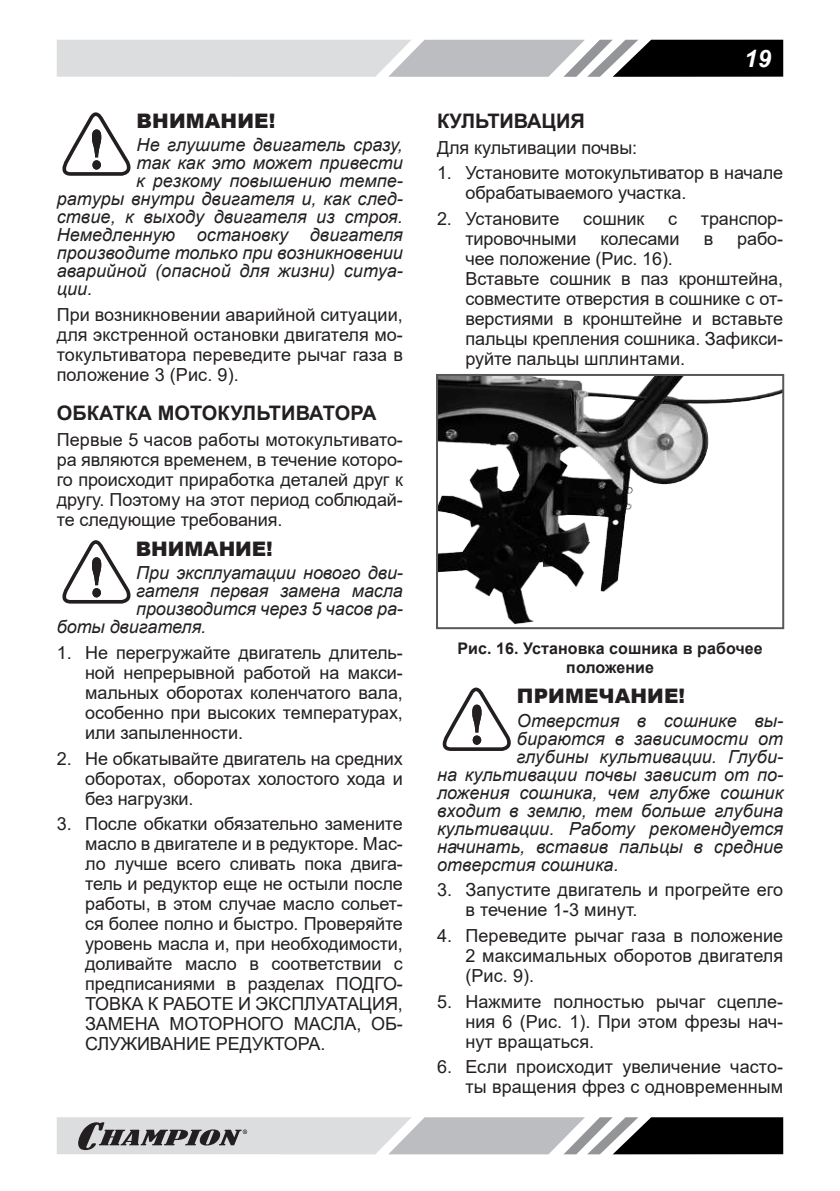
<style>
.page{position:relative;width:840px;height:1191px;background:#fff}
.page>*{position:absolute;margin:0;border:0;box-sizing:border-box;transform-origin:0 0}
.t1{font:italic 700 24px "Arial";color:#fff}
.t2{font:700 20px "Arial";letter-spacing:-.005em;color:#231f20}
.t3{font:900 20px "Arial";letter-spacing:.005em;color:#231f20}
.t4{font:18px/20px "Arial";letter-spacing:-.005em;color:#231f20;text-align:justify}
.t5{font:italic 18px "Arial";letter-spacing:.005em;color:#231f20}
.t6{font:700 16px/19.2px "Arial";letter-spacing:.005em;color:#231f20;text-align:center}
</style>
<div class="page">
<svg style="left:57px;top:40px;width:725px;height:37px;background:#a7a8aa"></svg>
<svg style="left:57px;top:1117px;width:725px;height:37px;background:#9c9d9e"></svg>
<svg style="left:62px;top:112px;width:69px;height:64px"></svg>
<svg style="left:62px;top:540px;width:69px;height:63px"></svg>
<img style="left:439px;top:377px;width:341px;height:248px">
<div style="left:436px;top:374px;width:347px;height:255px;border:2px solid #57585a"></div>
<svg style="left:442px;top:687px;width:69px;height:64px"></svg>
<p class="t3" style="left:136px;top:106px;width:140px">ВНИМАНИЕ!</p>
<p class="t5" style="left:136px;top:133px;width:268px">Не глушите двигатель сразу,</p>
<p class="t5" style="left:136px;top:151px;width:268px">так как это может привести</p>
<p class="t5" style="left:136px;top:169px;width:268px">к резкому повышению темпе-</p>
<p class="t5" style="left:57px;top:187px;width:347px">ратуры внутри двигателя и, как след-</p>
<p class="t5" style="left:57px;top:205px;width:347px">ствие, к выходу двигателя из строя.</p>
<p class="t5" style="left:57px;top:223px;width:347px">Немедленную остановку двигателя</p>
<p class="t5" style="left:57px;top:241px;width:347px">производите только при возникновении</p>
<p class="t5" style="left:57px;top:259px;width:347px">аварийной (опасной для жизни) ситуа-</p>
<p class="t5" style="left:57px;top:277px;width:37px">ции.</p>
<p class="t4" style="left:57px;top:305px;width:347px">При возникновении аварийной ситуации, для экстренной остановки двигателя мо&shy;токультиватора переведите рычаг газа в положение 3 (Рис. 9).</p>
<p class="t2" style="left:57px;top:399px;width:321px">ОБКАТКА МОТОКУЛЬТИВАТОРА</p>
<p class="t4" style="left:57px;top:429px;width:347px">Первые 5 часов работы мотокультивато&shy;ра являются временем, в течение которо&shy;го происходит приработка деталей друг к другу. Поэтому на этот период соблюдай&shy;те следующие требования.</p>
<p class="t3" style="left:136px;top:534px;width:138px">ВНИМАНИЕ!</p>
<p class="t5" style="left:136px;top:561px;width:268px">При эксплуатации нового дви-</p>
<p class="t5" style="left:136px;top:579px;width:268px">гателя первая замена масла</p>
<p class="t5" style="left:136px;top:597px;width:268px">производится через 5 часов ра-</p>
<p class="t5" style="left:57px;top:615px;width:151px">боты двигателя.</p>
<p class="t4" style="left:85px;top:642px;width:319px;text-indent:-28px">1. Не перегружайте двигатель длитель&shy;ной непрерывной работой на макси&shy;мальных оборотах коленчатого вала, особенно при высоких температурах, или запыленности.</p>
<p class="t4" style="left:85px;top:748px;width:319px;text-indent:-28px">2. Не обкатывайте двигатель на средних оборотах, оборотах холостого хода и без нагрузки.</p>
<p class="t4" style="left:85px;top:814px;width:319px;text-indent:-28px">3. После обкатки обязательно замените масло в двигателе и в редукторе. Мас&shy;ло лучше всего сливать пока двига&shy;тель и редуктор еще не остыли после работы, в этом случае масло сольет&shy;ся более полно и быстро. Проверяйте уровень масла и, при необходимости, доливайте масло в соответствии с предписаниями в разделах ПОДГО-ТОВКА К РАБОТЕ И ЭКСПЛУАТАЦИЯ, ЗАМЕНА МОТОРНОГО МАСЛА, ОБ-СЛУЖИВАНИЕ РЕДУКТОРА.</p>
<h1 class="t1" style="left:743px;top:42px;width:28px">19</h1>
<p class="t2" style="left:437px;top:107px;width:149px">КУЛЬТИВАЦИЯ</p>
<p class="t4" style="left:437px;top:137px;width:202px">Для культивации почвы:</p>
<p class="t4" style="left:465px;top:163px;width:319px;text-indent:-28px">1. Установите мотокультиватор в начале обрабатываемого участка.</p>
<p class="t4" style="left:437px;top:209px;width:124px">2. Установите</p>
<p class="t4" style="left:583px;top:209px;width:63px">сошник</p>
<p class="t4" style="left:667px;top:209px;width:10px">с</p>
<p class="t4" style="left:700px;top:209px;width:84px">транспор-</p>
<p class="t4" style="left:465px;top:229px;width:113px">тировочными</p>
<p class="t4" style="left:600px;top:229px;width:81px">колесами</p>
<p class="t4" style="left:703px;top:229px;width:11px">в</p>
<p class="t4" style="left:736px;top:229px;width:47px">рабо-</p>
<p class="t4" style="left:465px;top:249px;width:319px;text-align:left">чее положение (Рис. 16).<br>Вставьте сошник в паз кронштейна, совместите отверстия в сошнике с от&shy;верстиями в кронштейне и вставьте пальцы крепления сошника. Зафикси&shy;руйте пальцы шплинтами.</p>
<p class="t6" style="left:457px;top:639px;width:307px">Рис. 16. Установка сошника в рабочее положение</p>
<p class="t3" style="left:516px;top:681px;width:170px">ПРИМЕЧАНИЕ!</p>
<p class="t5" style="left:516px;top:708px;width:268px">Отверстия в сошнике вы-</p>
<p class="t5" style="left:516px;top:726px;width:267px">бираются в зависимости от</p>
<p class="t5" style="left:516px;top:744px;width:268px">глубины культивации. Глуби-</p>
<p class="t5" style="left:437px;top:762px;width:347px">на культивации почвы зависит от по-</p>
<p class="t5" style="left:437px;top:780px;width:347px">ложения сошника, чем глубже сошник</p>
<p class="t5" style="left:437px;top:798px;width:347px">входит в землю, тем больше глубина</p>
<p class="t5" style="left:437px;top:816px;width:347px">культивации. Работу рекомендуется</p>
<p class="t5" style="left:437px;top:834px;width:347px">начинать, вставив пальцы в средние</p>
<p class="t5" style="left:437px;top:852px;width:183px">отверстия сошника.</p>
<p class="t4" style="left:465px;top:880px;width:319px;text-indent:-28px">3. Запустите двигатель и прогрейте его в течение 1-3 минут.</p>
<p class="t4" style="left:465px;top:925px;width:319px;text-indent:-28px">4. Переведите рычаг газа в положение 2 максимальных оборотов двигателя (Рис. 9).</p>
<p class="t4" style="left:465px;top:991px;width:319px;text-indent:-28px">5. Нажмите полностью рычаг сцепле&shy;ния 6 (Рис. 1). При этом фрезы нач&shy;нут вращаться.</p>
<p class="t4" style="left:437px;top:1057px;width:347px;text-align:right">6. Если происходит увеличение часто&shy;ты вращения фрез с одновременным</p>
</div>
